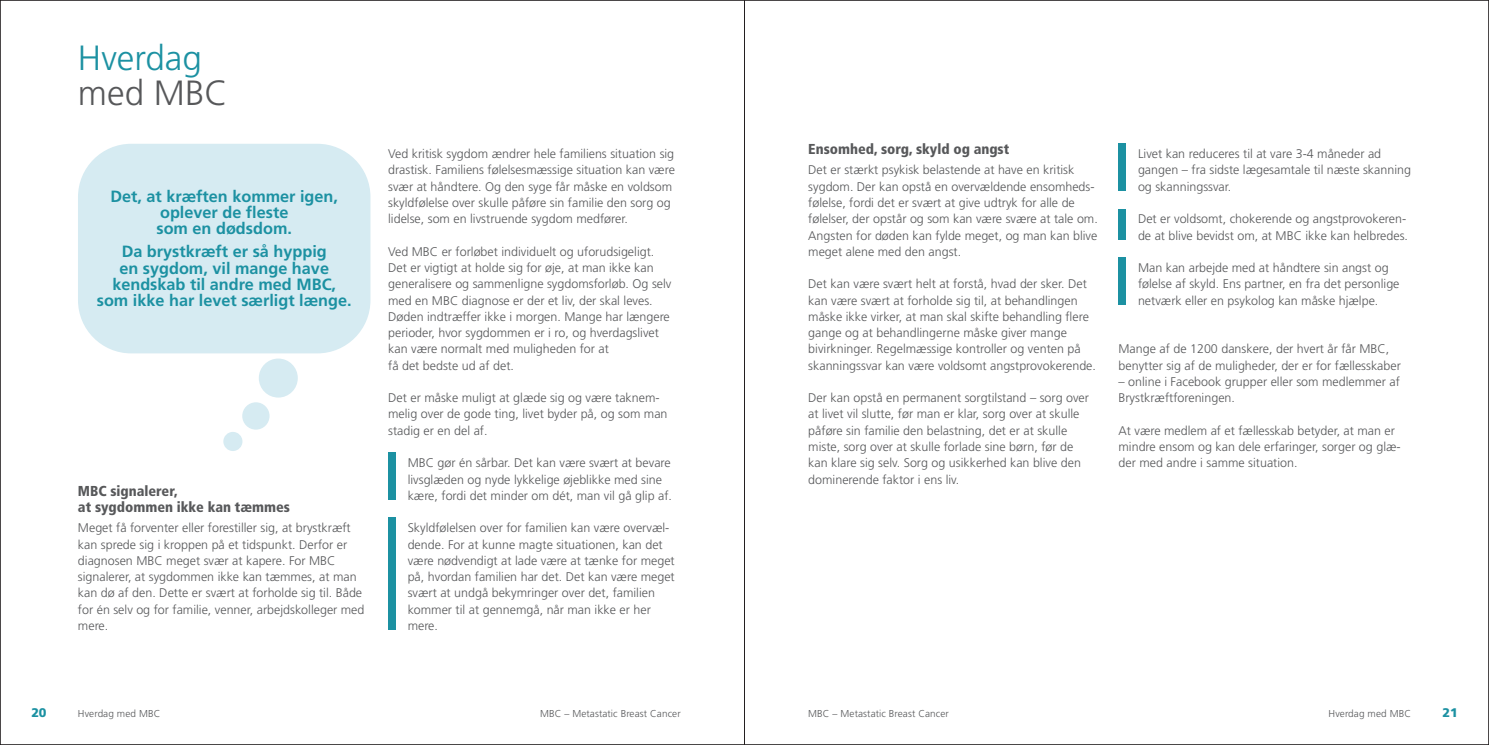
<style>
.page{position:relative;width:1489px;height:745px;background:#fff}
.page>*{position:absolute;margin:0;border:0;box-sizing:border-box;transform-origin:0 0}
.t1{font:300 35px "Frutiger";color:#1c91a2}
.t2{font:300 35px "Frutiger";color:#57585a}
.t3{font:700 16.25px/16.2px "Frutiger";color:#1c91a2;text-align:center}
.t4{font:900 condensed 14.38px/16.2px "Frutiger";color:#57585a}
.t5{font:300 12.5px/16.2px "Frutiger";color:#57585a}
.t6{font:900 12.5px "Frutiger";color:#1c91a2}
.t7{font:300 10px "Frutiger";letter-spacing:.01em;color:#57585a}
</style>
<div class="page">
<div style="left:78px;top:144px;width:292px;height:209px;background:#d6ebf2;border-radius:53px"></div>
<div style="left:388px;top:452px;width:8px;height:47px;background:#1c91a2"></div>
<div style="left:388px;top:517px;width:8px;height:112px;background:#1c91a2"></div>
<div style="left:1118px;top:144px;width:8px;height:46px;background:#1c91a2"></div>
<div style="left:1118px;top:209px;width:8px;height:30px;background:#1c91a2"></div>
<div style="left:1118px;top:257px;width:8px;height:47px;background:#1c91a2"></div>
<div style="left:259px;top:358px;width:39px;height:39px;background:#d6ebf2;border-radius:50%"></div>
<div style="left:242px;top:402px;width:27px;height:27px;background:#d6ebf2;border-radius:50%"></div>
<div style="left:223px;top:431px;width:19px;height:19px;background:#d6ebf2;border-radius:50%"></div>
<hr style="left:744px;top:0;width:1px;height:744px;background:#231f20">
<h1 class="t1" style="left:78px;top:38px;width:125px">Hverdag</h1>
<h1 class="t2" style="left:78px;top:73px;width:151px">med MBC</h1>
<h2 class="t3" style="left:110px;top:187px;width:229px">Det, at kræften kommer igen, oplever de fleste<br>som en dødsdom.</h2>
<h2 class="t3" style="left:97px;top:243px;width:256px">Da brystkræft er så hyppig<br>en sygdom, vil mange have kendskab til andre med MBC, som ikke har levet særligt længe.</h2>
<p class="t4" style="left:78px;top:482px;width:214px">MBC signalerer,<br>at sygdommen ikke kan tæmmes</p>
<p class="t5" style="left:78px;top:519px;width:288px">Meget få forventer eller forestiller sig, at brystkræft kan sprede sig i kroppen på et tidspunkt. Derfor er diagnosen MBC meget svær at kapere. For MBC signalerer, at sygdommen ikke kan tæmmes, at man kan dø af den. Dette er svært at forholde sig til. Både for én selv og for familie, venner, arbejdskolleger med mere.</p>
<p class="t5" style="left:388px;top:146px;width:288px">Ved kritisk sygdom ændrer hele familiens situation sig drastisk. Familiens følelsesmæssige situation kan være svær at håndtere. Og den syge får måske en voldsom skyldfølelse over skulle påføre sin familie den sorg og lidelse, som en livstruende sygdom medfører.</p>
<p class="t5" style="left:388px;top:243px;width:285px">Ved MBC er forløbet individuelt og uforudsigeligt.<br>Det er vigtigt at holde sig for øje, at man ikke kan generalisere og sammenligne sygdomsforløb. Og selv med en MBC diagnose er der et liv, der skal leves.<br>Døden indtræffer ikke i morgen. Mange har længere perioder, hvor sygdommen er i ro, og hverdagslivet kan være normalt med muligheden for at<br>få det bedste ud af det.</p>
<p class="t5" style="left:388px;top:389px;width:281px">Det er måske muligt at glæde sig og være taknem&shy;melig over de gode ting, livet byder på, og som man stadig er en del af.</p>
<p class="t5" style="left:407px;top:454px;width:266px">MBC gør én sårbar. Det kan være svært at bevare livsglæden og nyde lykkelige øjeblikke med sine kære, fordi det minder om dét, man vil gå glip af.</p>
<p class="t5" style="left:407px;top:519px;width:268px">Skyldfølelsen over for familien kan være overvæl&shy;dende. For at kunne magte situationen, kan det være nødvendigt at lade være at tænke for meget på, hvordan familien har det. Det kan være meget svært at undgå bekymringer over det, familien kommer til at gennemgå, når man ikke er her mere.</p>
<p class="t4" style="left:808px;top:141px;width:202px">Ensomhed, sorg, skyld og angst</p>
<p class="t5" style="left:808px;top:162px;width:291px">Det er stærkt psykisk belastende at have en kritisk sygdom. Der kan opstå en overvældende ensomheds&shy;følelse, fordi det er svært at give udtryk for alle de følelser, der opstår og som kan være svære at tale om.<br>Angsten for døden kan fylde meget, og man kan blive meget alene med den angst.</p>
<p class="t5" style="left:808px;top:276px;width:289px">Det kan være svært helt at forstå, hvad der sker. Det kan være svært at forholde sig til, at behandlingen måske ikke virker, at man skal skifte behandling flere gange og at behandlingerne måske giver mange bivirkninger. Regelmæssige kontroller og venten på skanningssvar kan være voldsomt angstprovokerende.</p>
<p class="t5" style="left:808px;top:389px;width:282px">Der kan opstå en permanent sorgtilstand – sorg over at livet vil slutte, før man er klar, sorg over at skulle påføre sin familie den belastning, det er at skulle miste, sorg over at skulle forlade sine børn, før de kan klare sig selv. Sorg og usikkerhed kan blive den dominerende faktor i ens liv.</p>
<p class="t5" style="left:1137px;top:146px;width:274px">Livet kan reduceres til at vare 3-4 måneder ad gangen – fra sidste lægesamtale til næste skanning og skanningssvar.</p>
<p class="t5" style="left:1137px;top:211px;width:271px">Det er voldsomt, chokerende og angstprovokeren&shy;de at blive bevidst om, at MBC ikke kan helbredes.</p>
<p class="t5" style="left:1137px;top:259px;width:263px">Man kan arbejde med at håndtere sin angst og følelse af skyld. Ens partner, en fra det personlige netværk eller en psykolog kan måske hjælpe.</p>
<p class="t5" style="left:1118px;top:341px;width:284px">Mange af de 1200 danskere, der hvert år får MBC, benytter sig af de muligheder, der er for fællesskaber</p>
<p class="t5" style="left:1118px;top:373px;width:283px">– online i Facebook grupper eller som medlemmer af<br>Brystkræftforeningen.</p>
<p class="t5" style="left:1118px;top:422px;width:284px">At være medlem af et fællesskab betyder, at man er mindre ensom og kan dele erfaringer, sorger og glæ&shy;der med andre i samme situation.</p>
<p class="t6" style="left:31px;top:704px;width:17px">20</p>
<p class="t7" style="left:540px;top:707px;width:142px">MBC – Metastatic Breast Cancer</p>
<p class="t7" style="left:808px;top:707px;width:142px">MBC – Metastatic Breast Cancer</p>
<p class="t6" style="left:1442px;top:704px;width:17px">21</p>
<p class="t7" style="left:78px;top:707px;width:84px">Hverdag med MBC</p>
<p class="t7" style="left:1328px;top:707px;width:84px">Hverdag med MBC</p>
</div>
